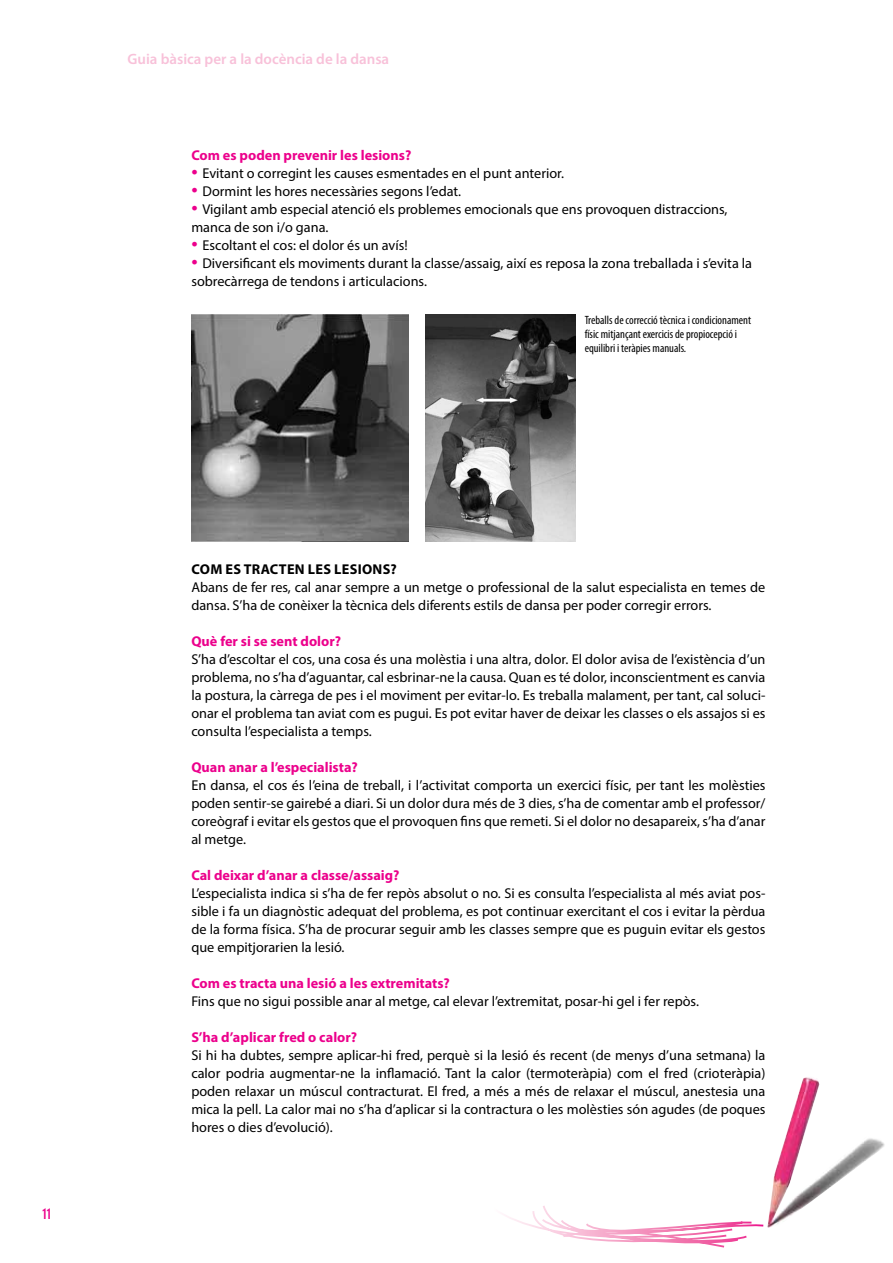
<style>
.page{position:relative;width:893px;height:1263px;background:#fff}
.page>*{position:absolute;margin:0;border:0;box-sizing:border-box;transform-origin:0 0}
.t1{font:600 15px "Myriad Pro";color:#f8c1d9}
.t2{font:700 condensed 15px "DIN Neuzeit Grotesk";color:#ec008c}
.t3{font:14.25px/18px "Myriad Pro";color:#000;text-align:justify}
.t4{font:700 14.25px "Myriad Pro";color:#ec008c}
.t5{font:700 14.25px "Myriad Pro";letter-spacing:.02em;color:#000}
.t6{font:condensed 12px/14.4px "Myriad Pro";color:#000}
.s1{font-size:22.5px;color:#ec008c}
</style>
<div class="page">
<img style="left:767px;top:1077px;width:118px;height:151px">
<svg style="left:504px;top:1206px;width:260px;height:42px"></svg>
<img style="left:191px;top:315px;width:217px;height:226px">
<img style="left:425px;top:315px;width:150px;height:226px">
<p class="t1" style="left:128px;top:49px;width:263px">Guia bàsica per a la docència de la dansa</p>
<p class="t4" style="left:191px;top:145px;width:222px">Com es poden prevenir les lesions?</p>
<p class="t3" style="left:191px;top:164px;width:374px"><span class="s1">•</span> Evitant o corregint les causes esmentades en el punt anterior.</p>
<p class="t3" style="left:191px;top:182px;width:271px"><span class="s1">•</span> Dormint les hores necessàries segons l’edat.</p>
<p class="t3" style="left:191px;top:200px;width:538px"><span class="s1">•</span> Vigilant amb especial atenció els problemes emocionals que ens provoquen distraccions, manca de son i/o gana.</p>
<p class="t3" style="left:191px;top:236px;width:218px"><span class="s1">•</span> Escoltant el cos: el dolor és un avís!</p>
<p class="t3" style="left:191px;top:254px;width:562px"><span class="s1">•</span> Diversificant els moviments durant la classe/assaig, així es reposa la zona treballada i s’evita la sobrecàrrega de tendons i articulacions.</p>
<p class="t6" style="left:585px;top:312px;width:168px">Treballs de correcció tècnica i condicionament físic mitjançant exercicis de propiocepció i equilibri i teràpies manuals.</p>
<p class="t2" style="left:43px;top:1205px;width:10px">11</p>
<p class="t5" style="left:191px;top:559px;width:70px">Com es trac</p>
<p class="t5" style="left:279px;top:559px;width:119px">ten les lesions?</p>
<p class="t3" style="left:191px;top:578px;width:575px">Abans de fer res, cal anar sempre a un metge o professional de la salut especialista en temes de dansa. S’ha de conèixer la tècnica dels diferents estils de dansa per poder corregir errors.</p>
<p class="t4" style="left:191px;top:631px;width:151px">Què fer si se sent dolor?</p>
<p class="t3" style="left:191px;top:649px;width:576px">S’ha d’escoltar el cos, una cosa és una molèstia i una altra, dolor. El dolor avisa de l’existència d’un problema, no s’ha d’aguantar, cal esbrinar-ne la causa. Quan es té dolor, inconscientment es canvia la postura, la càrrega de pes i el moviment per evitar-lo. Es treballa malament, per tant, cal soluci&shy;onar el problema tan aviat com es pugui. Es pot evitar haver de deixar les classes o els assajos si es consulta l’especialista a temps.</p>
<p class="t4" style="left:191px;top:757px;width:168px">Quan anar a l’especialista?</p>
<p class="t3" style="left:191px;top:775px;width:576px">En dansa, el cos és l’eina de treball, i l’activitat comporta un exercici físic, per tant les molèsties poden sentir-se gairebé a diari. Si un dolor dura més de 3 dies, s’ha de comentar amb el professor/ coreògraf i evitar els gestos que el provoquen fins que remeti. Si el dolor no desapareix, s’ha d’anar al metge.</p>
<p class="t4" style="left:191px;top:865px;width:210px">Cal deixar d’anar a classe/assaig?</p>
<p class="t3" style="left:191px;top:883px;width:576px">L’especialista indica si s’ha de fer repòs absolut o no. Si es consulta l’especialista al més aviat pos&shy;sible i fa un diagnòstic adequat del problema, es pot continuar exercitant el cos i evitar la pèrdua de la forma física. S’ha de procurar seguir amb les classes sempre que es puguin evitar els gestos que empitjorarien la lesió.</p>
<p class="t4" style="left:191px;top:973px;width:260px">Com es tracta una lesió a les extremitats?</p>
<p class="t3" style="left:191px;top:991px;width:509px">Fins que no sigui possible anar al metge, cal elevar l’extremitat, posar-hi gel i fer repòs.</p>
<p class="t4" style="left:191px;top:1027px;width:167px">S’ha d’aplicar fred o calor?</p>
<p class="t3" style="left:191px;top:1045px;width:576px">Si hi ha dubtes, sempre aplicar-hi fred, perquè si la lesió és recent (de menys d’una setmana) la calor podria augmentar-ne la inflamació. Tant la calor (termoteràpia) com el fred (crioteràpia) poden relaxar un múscul contracturat. El fred, a més a més de relaxar el múscul, anestesia una mica la pell. La calor mai no s’ha d’aplicar si la contractura o les molèsties són agudes (de poques hores o dies d’evolució).</p>
</div>
